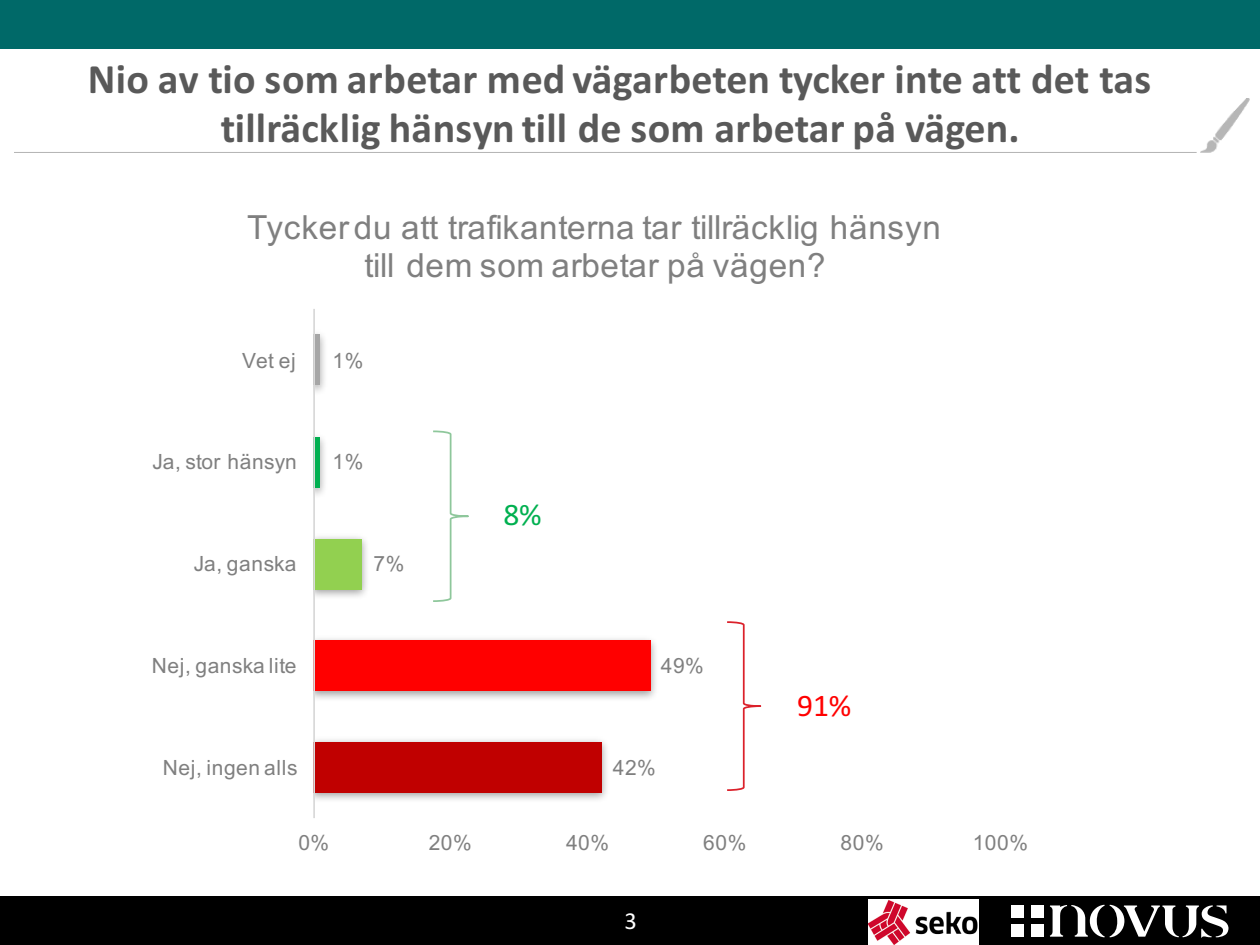
<style>
.page{position:relative;width:1260px;height:945px;background:#fff}
.page>*{position:absolute;margin:0;border:0;box-sizing:border-box;transform-origin:0 0}
.t1{font:700 42px/49px "Calibri";letter-spacing:.005em;color:#595959;text-align:center}
.t2{font:33.25px/38.5px "Arial";letter-spacing:.025em;color:#7f7f7f;text-align:center}
.t3{font:31.5px "Calibri";color:#f00}
.t4{font:31.5px "Calibri";color:#00b050}
.t5{font:24.5px "Calibri";color:#fff}
.t6{font:21px "Arial";letter-spacing:.025em;color:#7f7f7f}
.t7{font:21px "Arial";color:#7f7f7f}
</style>
<div class="page">
<div style="left:0;top:896px;width:1260px;height:49px;background:#000"></div>
<div style="left:1012px;top:925px;width:12px;height:12px;background:#fff"></div>
<div style="left:1031px;top:925px;width:13px;height:12px;background:#fff"></div>
<div style="left:1012px;top:905px;width:12px;height:13px;background:#fff"></div>
<div style="left:1031px;top:905px;width:13px;height:13px;background:#fff"></div>
<svg style="left:1050px;top:905px;width:178px;height:33px"></svg>
<div style="left:0;top:0;width:1260px;height:49px;background:#006968"></div>
<img style="left:868px;top:900px;width:110px;height:45px">
<img style="left:1200px;top:98px;width:50px;height:54px">
<img style="left:315px;top:739px;width:292px;height:61px">
<img style="left:315px;top:638px;width:341px;height:61px">
<img style="left:315px;top:536px;width:52px;height:61px">
<img style="left:315px;top:436px;width:10px;height:59px">
<img style="left:315px;top:333px;width:10px;height:59px">
<div style="left:313px;top:742px;width:289px;height:51px;background:#c00000"></div>
<div style="left:313px;top:640px;width:338px;height:51px;background:#f00"></div>
<div style="left:313px;top:539px;width:49px;height:51px;background:#92d050"></div>
<div style="left:313px;top:438px;width:7px;height:50px;background:#00b050"></div>
<div style="left:313px;top:334px;width:7px;height:51px;background:#a6a6a6"></div>
<hr style="left:313px;top:309px;width:2px;height:509px;background:#d9d9d9">
<svg style="left:433px;top:430px;width:36px;height:172px"></svg>
<svg style="left:727px;top:621px;width:35px;height:170px"></svg>
<p class="t1" style="left:88px;top:54px;width:1065px">Nio av tio som arbetar med vägarbeten tycker inte att det tas tillräcklig hänsyn till de som arbetar på vägen.</p>
<p class="t2" style="left:247px;top:208px;width:695px">Tycker du att trafikanterna tar tillräcklig hänsyn till dem som arbetar på vägen?</p>
<p class="t6" style="left:242px;top:349px;width:55px">Vet ej</p>
<p class="t6" style="left:332px;top:349px;width:32px">1%</p>
<p class="t7" style="left:152px;top:450px;width:146px">Ja, stor hänsyn</p>
<p class="t6" style="left:332px;top:450px;width:32px">1%</p>
<p class="t4" style="left:504px;top:495px;width:40px">8%</p>
<p class="t6" style="left:194px;top:552px;width:104px">Ja, ganska</p>
<p class="t6" style="left:374px;top:552px;width:32px">7%</p>
<p class="t6" style="left:152px;top:654px;width:146px">Nej, ganska lite</p>
<p class="t6" style="left:661px;top:654px;width:45px">49%</p>
<p class="t3" style="left:797px;top:686px;width:56px">91%</p>
<p class="t6" style="left:163px;top:756px;width:136px">Nej, ingen alls</p>
<p class="t6" style="left:613px;top:756px;width:45px">42%</p>
<p class="t6" style="left:298px;top:831px;width:32px">0%</p>
<p class="t6" style="left:429px;top:831px;width:45px">20%</p>
<p class="t6" style="left:566px;top:831px;width:45px">40%</p>
<p class="t6" style="left:703px;top:831px;width:45px">60%</p>
<p class="t6" style="left:841px;top:831px;width:45px">80%</p>
<p class="t6" style="left:973px;top:831px;width:57px">100%</p>
<p class="t5" style="left:624px;top:905px;width:14px">3</p>
</div>
